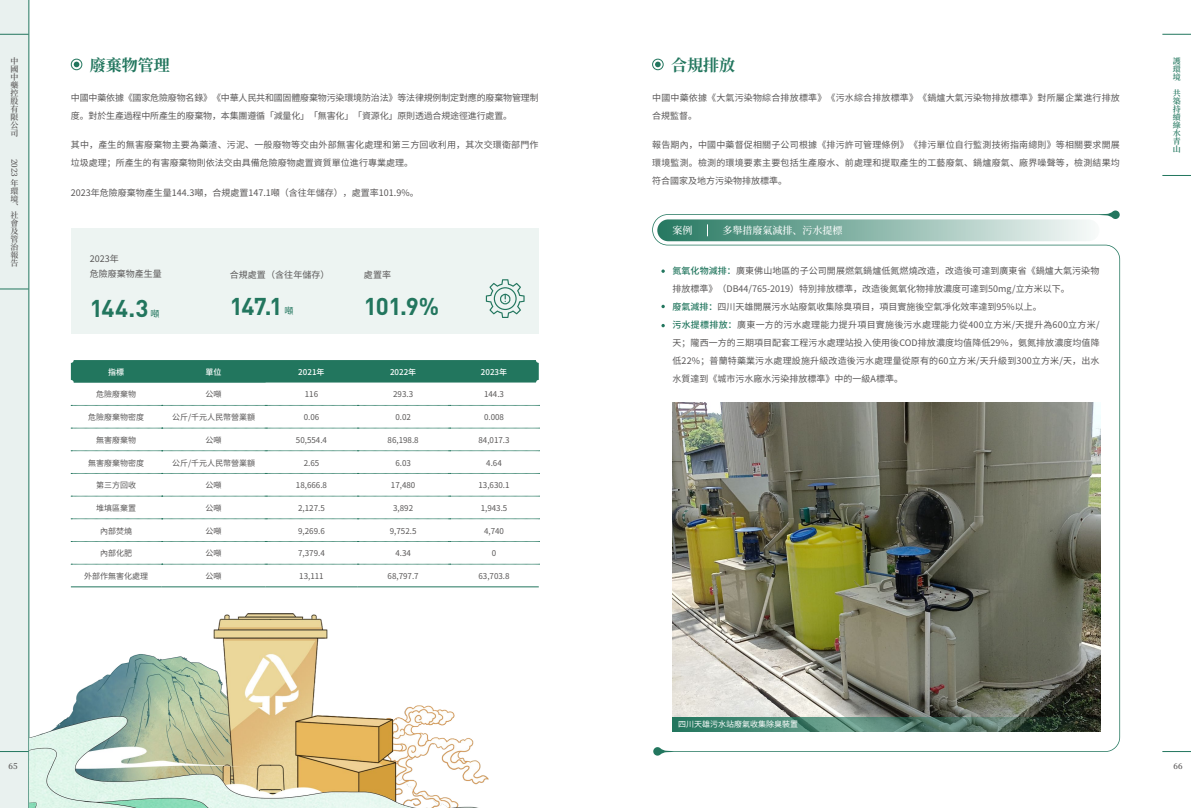
<style>
.page{position:relative;width:1191px;height:808px;background:#fff}
.page>*{position:absolute;margin:0;border:0;box-sizing:border-box;transform-origin:0 0}
.t1{font:700 24px "DIN Pro";letter-spacing:-.04em;color:#22765e}
.t2{font:700 16px "Source Han Serif CN";color:#22765e}
.t3{font:500 10px "Source Han Serif CN";color:#fff}
.t4{font:9px/18px "Source Han Sans CN";letter-spacing:.01em;color:#595757}
.t5{font:9px/18px "Source Han Sans CN";letter-spacing:-.02em;color:#595757}
.t6{font:9px "Source Han Sans CN";color:#22765e}
.t7{font:8px "Source Han Sans CN";color:#595757}
.t8{font:600 8px/8px "Source Han Serif SC";color:#595757;text-align:justify}
.t9{font:500 8px "Source Han Sans CN";color:#fff}
.t10{font:8px "Source Han Sans CN";color:#fff}
.t11{font:600 8px/8px "Source Han Serif SC";color:#22765e;text-align:justify}
.s1{font-weight:500;color:#22765e}
</style>
<div class="page">
<div style="left:0;top:0;width:29px;height:808px;background:#e9f1ef"></div>
<svg style="left:0;top:34px;width:28px;height:1px"></svg>
<hr style="left:28px;top:0;width:1px;height:808px;background:#22765e">
<svg style="left:1162px;top:34px;width:29px;height:1px"></svg>
<svg style="left:0;top:289px;width:29px;height:1px"></svg>
<svg style="left:1162px;top:175px;width:29px;height:1px"></svg>
<svg style="left:0;top:751px;width:29px;height:1px"></svg>
<svg style="left:1162px;top:751px;width:29px;height:1px"></svg>
<div style="left:71px;top:360px;width:468px;height:23px;background:#22765e;border-radius:3px"></div>
<div style="left:652px;top:59px;width:11px;height:11px;border:1px solid #22765e;border-radius:50%"></div>
<svg style="left:655px;top:62px;width:5px;height:5px"></svg>
<img style="left:652px;top:210px;width:468px;height:546px">
<div style="left:71px;top:59px;width:11px;height:11px;border:1px solid #22765e;border-radius:50%"></div>
<svg style="left:74px;top:62px;width:5px;height:5px"></svg>
<svg style="left:266px;top:404px;width:273px;height:183px"></svg>
<svg style="left:71px;top:405px;width:468px;height:1px"></svg>
<svg style="left:71px;top:428px;width:468px;height:1px"></svg>
<svg style="left:71px;top:450px;width:468px;height:1px"></svg>
<svg style="left:71px;top:473px;width:468px;height:1px"></svg>
<svg style="left:71px;top:496px;width:468px;height:1px"></svg>
<svg style="left:71px;top:518px;width:468px;height:1px"></svg>
<svg style="left:71px;top:541px;width:468px;height:1px"></svg>
<svg style="left:71px;top:564px;width:468px;height:1px"></svg>
<hr style="left:71px;top:587px;width:91px;height:1px;background:#22765e">
<hr style="left:162px;top:587px;width:104px;height:1px;background:#22765e">
<hr style="left:266px;top:587px;width:91px;height:1px;background:#22765e">
<hr style="left:357px;top:587px;width:92px;height:1px;background:#22765e">
<hr style="left:449px;top:587px;width:90px;height:1px;background:#22765e">
<div style="left:71px;top:229px;width:468px;height:105px;background:#edf4f2"></div>
<svg style="left:486px;top:279px;width:38px;height:39px"></svg>
<img style="left:29px;top:614px;width:460px;height:194px">
<h2 class="t2" style="left:90px;top:57px;width:82px">廢棄物管理</h2>
<p class="t5" style="left:71px;top:89px;width:469px">中國中藥依據《國家危險廢物名錄》《中華人民共和國固體廢棄物污染環境防治法》等法律規例制定對應的廢棄物管理制度。對於生產過程中所產生的廢棄物，本集團遵循「減量化」「無害化」「資源化」原則透過合規途徑進行處置。</p>
<p class="t4" style="left:71px;top:136px;width:469px">其中，產生的無害廢棄物主要為藥渣、污泥、一般廢物等交由外部無害化處理和第三方回收利用，其次交環衛部門作垃圾處理；所產生的有害廢棄物則依法交由具備危險廢物處置資質單位進行專業處理。</p>
<p class="t4" style="left:71px;top:184px;width:349px">2023年危險廢棄物產生量144.3噸，合規處置147.1噸（含往年儲存），處置率101.9%。</p>
<p class="t8" style="left:10px;top:57px;width:10px">中國中藥控股有限公司</p>
<p class="t11" style="left:1172px;top:57px;width:9px">護環境</p>
<h2 class="t2" style="left:671px;top:57px;width:65px">合規排放</h2>
<p class="t4" style="left:652px;top:89px;width:469px">中國中藥依據《大氣污染物綜合排放標準》《污水綜合排放標準》《鍋爐大氣污染物排放標準》對所屬企業進行排放合規監督。</p>
<p class="t4" style="left:652px;top:136px;width:469px;text-align:justify">報告期內，中國中藥督促相關子公司根據《排污許可管理條例》《排污單位自行監測技術指南總則》等相關要求開展環境監測。檢測的環境要素主要包括生產廢水、前處理和提取產生的工藝廢氣、鍋爐廢氣、廠界噪聲等，檢測結果均符合國家及地方污染物排放標準。</p>
<p class="t11" style="left:1172px;top:89px;width:10px">共築持續綠水青山</p>
<p class="t8" style="left:18px;top:159px;width:20px;rotate:90deg">2023</p>
<p class="t8" style="left:10px;top:179px;width:10px">年環境、社會及管治報告</p>
<p class="t3" style="left:672px;top:225px;width:21px">案例</p>
<p class="t3" style="left:722px;top:225px;width:121px">多舉措廢氣減排、污水提標</p>
<p class="t4" style="left:90px;top:251px;width:73px;line-height:15.3px">2023年<br>危險廢棄物產生量</p>
<p class="t4" style="left:672px;top:262px;width:429px"><span class="s1">氮氧化物減排：</span>廣東佛山地區的子公司開展燃氣鍋爐低氮燃燒改造，改造後可達到廣東省《鍋爐大氣污染物排放標準》（DB44/765-2019）特別排放標準，改造後氮氧化物排放濃度可達到50mg/立方米以下。<br><span class="s1">廢氣減排：</span>四川天雄開展污水站廢氣收集除臭項目，項目實施後空氣凈化效率達到95%以上。<br><span class="s1">污水提標排放：</span>廣東一方的污水處理能力提升項目實施後污水處理能力從400立方米/天提升為600立方米/天；隴西一方的三期項目配套工程污水處理站投入使用後COD排放濃度均值降低29%，氨氮排放濃度均值降低22%；普蘭特藥業污水處理設施升級改造後污水處理量從原有的60立方米/天升級到300立方米/天，出水水質達到《城市污水廠水污染排放標準》中的一級A標準。</p>
<p class="t4" style="left:230px;top:266px;width:101px">合規處置（含往年儲存）</p>
<p class="t4" style="left:364px;top:266px;width:29px">處置率</p>
<h1 class="t1" style="left:90px;top:292px;width:60px">144.3</h1>
<p class="t6" style="left:150px;top:308px;width:10px">噸</p>
<h1 class="t1" style="left:230px;top:290px;width:54px">147.1</h1>
<p class="t6" style="left:285px;top:306px;width:10px">噸</p>
<h1 class="t1" style="left:364px;top:290px;width:77px">101.9%</h1>
<p class="t9" style="left:108px;top:367px;width:17px">指標</p>
<p class="t9" style="left:206px;top:367px;width:17px">單位</p>
<p class="t9" style="left:298px;top:367px;width:28px">2021年</p>
<p class="t9" style="left:390px;top:367px;width:28px">2022年</p>
<p class="t9" style="left:481px;top:367px;width:28px">2023年</p>
<p class="t7" style="left:96px;top:390px;width:41px">危險廢棄物</p>
<p class="t7" style="left:206px;top:390px;width:17px">公噸</p>
<p class="t7" style="left:305px;top:390px;width:15px">116</p>
<p class="t7" style="left:393px;top:390px;width:21px">293.3</p>
<p class="t7" style="left:484px;top:390px;width:21px">144.3</p>
<p class="t7" style="left:88px;top:413px;width:57px">危險廢棄物密度</p>
<p class="t7" style="left:172px;top:413px;width:85px">公斤/千元人民幣營業額</p>
<p class="t7" style="left:304px;top:413px;width:17px">0.06</p>
<p class="t7" style="left:395px;top:413px;width:17px">0.02</p>
<p class="t7" style="left:484px;top:413px;width:21px">0.008</p>
<p class="t7" style="left:96px;top:435px;width:41px">無害廢棄物</p>
<p class="t7" style="left:206px;top:435px;width:17px">公噸</p>
<p class="t7" style="left:296px;top:435px;width:33px">50,554.4</p>
<p class="t7" style="left:387px;top:435px;width:33px">86,198.8</p>
<p class="t7" style="left:478px;top:435px;width:33px">84,017.3</p>
<p class="t7" style="left:88px;top:458px;width:57px">無害廢棄物密度</p>
<p class="t7" style="left:172px;top:458px;width:85px">公斤/千元人民幣營業額</p>
<p class="t7" style="left:304px;top:458px;width:17px">2.65</p>
<p class="t7" style="left:395px;top:458px;width:17px">6.03</p>
<p class="t7" style="left:486px;top:458px;width:17px">4.64</p>
<p class="t7" style="left:96px;top:481px;width:41px">第三方回收</p>
<p class="t7" style="left:206px;top:481px;width:17px">公噸</p>
<p class="t7" style="left:296px;top:481px;width:33px">18,666.8</p>
<p class="t7" style="left:391px;top:481px;width:26px">17,480</p>
<p class="t7" style="left:478px;top:481px;width:33px">13,630.1</p>
<p class="t7" style="left:96px;top:503px;width:41px">堆填區棄置</p>
<p class="t7" style="left:206px;top:503px;width:17px">公噸</p>
<p class="t7" style="left:298px;top:503px;width:28px">2,127.5</p>
<p class="t7" style="left:393px;top:503px;width:21px">3,892</p>
<p class="t7" style="left:481px;top:503px;width:28px">1,943.5</p>
<p class="t7" style="left:100px;top:526px;width:33px">內部焚燒</p>
<p class="t7" style="left:206px;top:526px;width:17px">公噸</p>
<p class="t7" style="left:298px;top:526px;width:28px">9,269.6</p>
<p class="t7" style="left:390px;top:526px;width:28px">9,752.5</p>
<p class="t7" style="left:484px;top:526px;width:21px">4,740</p>
<p class="t7" style="left:100px;top:549px;width:33px">內部化肥</p>
<p class="t7" style="left:206px;top:549px;width:17px">公噸</p>
<p class="t7" style="left:298px;top:549px;width:28px">7,379.4</p>
<p class="t7" style="left:395px;top:549px;width:17px">4.34</p>
<p class="t7" style="left:492px;top:549px;width:6px">0</p>
<p class="t7" style="left:84px;top:572px;width:65px">外部作無害化處理</p>
<p class="t7" style="left:206px;top:572px;width:17px">公噸</p>
<p class="t7" style="left:299px;top:572px;width:26px">13,111</p>
<p class="t7" style="left:387px;top:572px;width:33px">68,797.7</p>
<p class="t7" style="left:478px;top:572px;width:33px">63,703.8</p>
<p class="t10" style="left:678px;top:720px;width:121px">四川天雄污水站廢氣收集除臭裝置</p>
<p class="t8" style="left:9px;top:763px;width:11px">65</p>
<p class="t8" style="left:1173px;top:763px;width:11px">66</p>
</div>
